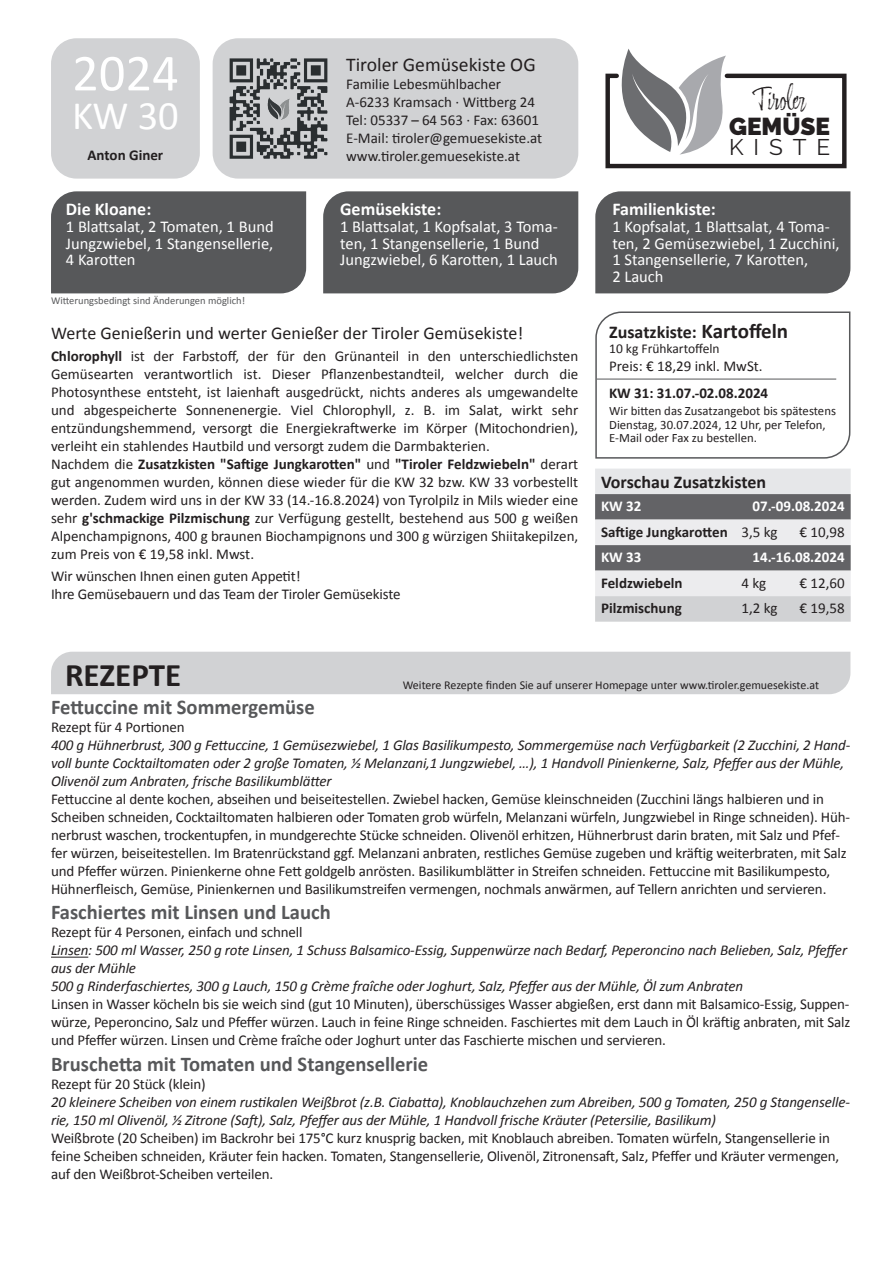
<style>
.page{position:relative;width:893px;height:1263px;background:#fff}
.page>*{position:absolute;margin:0;border:0;box-sizing:border-box;transform-origin:0 0}
.t1{font:52.5px "Calibri";color:#fff}
.t2{font:40.5px "Calibri";color:#fff}
.t3{font:700 33px "Calibri";color:#231f20}
.t4{font:27.3px "Adore You";color:#231f20}
.t5{font:900 24.3px "Raleway";color:#231f20}
.t6{font:22.65px "Raleway";letter-spacing:.44em;color:#231f20}
.t7{font:700 21px "Calibri";color:#57585a}
.t8{font:19.5px "Calibri";color:#231f20}
.t9{font:18px "Calibri";color:#231f20}
.t10{font:700 18px "Calibri";color:#231f20}
.t11{font:700 18px "Calibri";color:#fff}
.t12{font:16.5px/16.5px "Calibri";color:#fff}
.t13{font:15px/18px "Calibri";letter-spacing:-.01em;color:#231f20}
.t14{font:italic 15px/18px "Calibri";letter-spacing:-.01em;color:#231f20}
.t15{font:700 15px/25.5px "Calibri";color:#231f20}
.t16{font:700 15px "Calibri";color:#fff}
.t17{font:13.5px "Calibri";color:#231f20}
.t18{font:12.75px/13.5px "Calibri";color:#231f20}
.t19{font:12px "Calibri";color:#231f20}
.t20{font:10.5px "Calibri";color:#57585a}
.s1{font-weight:700}
.s2{font-size:21px}
.s3{color:#fff}
.s4{font-weight:400}
</style>
<div class="page">
<div style="left:213px;top:38px;width:365px;height:141px;background:#d1d2d4;border-radius:26px"></div>
<div style="left:51px;top:38px;width:149px;height:141px;background:#d1d2d4;border-radius:26px"></div>
<img style="left:229px;top:58px;width:99px;height:101px">
<svg style="left:605px;top:49px;width:242px;height:120px"></svg>
<div style="left:323px;top:191px;width:255px;height:102px;background:#57585a"></div>
<div style="left:595px;top:191px;width:255px;height:102px;background:#57585a"></div>
<div style="left:51px;top:191px;width:255px;height:102px;background:#57585a"></div>
<div style="left:51px;top:652px;width:799px;height:42px;background:#d1d2d4"></div>
<hr style="left:51px;top:957px;width:37px;height:1px;background:#231f20">
<svg style="left:595px;top:311px;width:256px;height:148px"></svg>
<hr style="left:597px;top:379px;width:239px;height:1px;background:#57585a">
<svg style="left:595px;top:469px;width:256px;height:153px;background:#b9b9bc"></svg>
<h1 class="t1" style="left:72px;top:40px;width:108px">2024</h1>
<h2 class="t2" style="left:72px;top:90px;width:108px">KW 30</h2>
<p class="t15" style="left:88px;top:142px;width:77px">Anton Giner</p>
<p class="t11" style="left:66px;top:198px;width:87px">Die Kloane:</p>
<p class="t12" style="left:66px;top:218px;width:209px;text-align:justify">1 Blattsalat, 2 Tomaten, 1 Bund Jungzwiebel, 1 Stangensellerie, 4 Karotten</p>
<p class="t20" style="left:51px;top:294px;width:196px">Witterungsbedingt sind Änderungen möglich!</p>
<h3 class="t8" style="left:346px;top:52px;width:191px">Tiroler Gemüsekiste OG</h3>
<p class="t13" style="left:346px;top:75px;width:198px">Familie Lebesmühlbacher<br>A-6233 Kramsach · Wittberg 24<br>Tel: 05337 – 64 563 · Fax: 63601<br>E-Mail: tiroler@gemuesekiste.at www.tiroler.gemuesekiste.at</p>
<p class="t11" style="left:340px;top:198px;width:103px">Gemüsekiste:</p>
<p class="t12" style="left:340px;top:218px;width:219px">1 Blattsalat, 1 Kopfsalat, 3 Toma&shy;ten, 1 Stangensellerie, 1 Bund<br>Jungzwiebel, 6 Karotten, 1 Lauch</p>
<p class="t9" style="left:51px;top:321px;width:474px">Werte Genießerin und werter Genießer der Tiroler Gemüsekiste!</p>
<p class="t13" style="left:51px;top:347px;width:529px"><span class="s1">Chlorophyll</span> ist der Farbstoff, der für den Grünanteil in den unterschiedlichsten Gemüsearten verantwortlich ist. Dieser Pflanzenbestandteil, welcher durch die Photosynthese entsteht, ist laienhaft ausgedrückt, nichts anderes als umgewandelte und abgespeicherte Sonnenenergie. Viel Chlorophyll, z. B. im Salat, wirkt sehr entzündungshemmend, versorgt die Energiekraftwerke im Körper (Mitochondrien), verleiht ein stahlendes Hautbild und versorgt zudem die Darmbakterien.<br>Nachdem die <span class="s1">Zusatzkisten "Saftige Jungkarotten"</span> und <span class="s1">"Tiroler Feldzwiebeln"</span> derart gut angenommen wurden, können diese wieder für die KW 32 bzw. KW 33 vorbestellt werden. Zudem wird uns in der KW 33 (14.-16.8.2024) von Tyrolpilz in Mils wieder eine sehr <span class="s1">g'schmackige Pilzmischung</span> zur Verfügung gestellt, bestehend aus 500 g weißen Alpenchampignons, 400 g braunen Biochampignons und 300 g würzigen Shiitakepilzen, zum Preis von € 19,58 inkl. Mwst.</p>
<p class="t13" style="left:51px;top:567px;width:351px">Wir wünschen Ihnen einen guten Appetit!<br>Ihre Gemüsebauern und das Team der Tiroler Gemüsekiste</p>
<h3 class="t4" style="left:753px;top:84px;width:55px">Tiroler</h3>
<h3 class="t5" style="left:729px;top:113px;width:103px">GEMÜSE</h3>
<h3 class="t6" style="left:729px;top:134px;width:103px">KISTE</h3>
<p class="t11" style="left:612px;top:198px;width:105px">Familienkiste:</p>
<p class="t12" style="left:612px;top:218px;width:229px">1 Kopfsalat, 1 Blattsalat, 4 Toma&shy;ten, 2 Gemüsezwiebel, 1 Zucchini,<br>1 Stangensellerie, 7 Karotten,<br>2 Lauch</p>
<p class="t10" style="left:609px;top:320px;width:181px">Zusatzkiste: <span class="s2">Kartoffeln</span></p>
<p class="t17" style="left:609px;top:340px;width:112px">10 kg Frühkartoffeln</p>
<p class="t13" style="left:609px;top:357px;width:155px">Preis: € 18,29 inkl. MwSt.</p>
<p class="t15" style="left:609px;top:380px;width:161px">KW 31: 31.07.-02.08.2024</p>
<p class="t18" style="left:609px;top:404px;width:228px">Wir bitten das Zusatzangebot bis spätestens<br>Dienstag, 30.07.2024, 12 Uhr, per Telefon,<br>E-Mail oder Fax zu bestellen.</p>
<p class="t10" style="left:601px;top:471px;width:166px">Vorschau Zusatzkisten</p>
<p class="t16" style="left:601px;top:497px;width:42px">KW 32</p>
<p class="t15" style="left:601px;top:494px;width:245px;text-indent:152px"><span class="s3">07.-09.08.2024<br></span>Saftige Jungkarotten <span class="s4">3,5 kg</span></p>
<p class="t13" style="left:799px;top:523px;width:47px">€ 10,98</p>
<p class="t16" style="left:601px;top:548px;width:42px">KW 33</p>
<p class="t16" style="left:753px;top:548px;width:94px">14.-16.08.2024</p>
<p class="t15" style="left:601px;top:570px;width:83px">Feldzwiebeln</p>
<p class="t13" style="left:741px;top:574px;width:26px">4 kg</p>
<p class="t13" style="left:799px;top:574px;width:47px">€ 12,60</p>
<p class="t15" style="left:601px;top:596px;width:82px">Pilzmischung</p>
<p class="t13" style="left:741px;top:599px;width:38px">1,2 kg</p>
<p class="t13" style="left:799px;top:599px;width:47px">€ 19,58</p>
<h3 class="t3" style="left:65px;top:654px;width:118px">REZEPTE</h3>
<p class="t19" style="left:403px;top:677px;width:418px">Weitere Rezepte finden Sie auf unserer Homepage unter www.tiroler.gemuesekiste.at</p>
<h3 class="t7" style="left:51px;top:694px;width:265px">Fettuccine mit Sommergemüse</h3>
<p class="t13" style="left:51px;top:718px;width:135px">Rezept für 4 Portionen</p>
<p class="t14" style="left:51px;top:736px;width:801px">400 g Hühnerbrust, 300 g Fettuccine, 1 Gemüsezwiebel, 1 Glas Basilikumpesto, Sommergemüse nach Verfügbarkeit (2 Zucchini, 2 Hand&shy;voll bunte Cocktailtomaten oder 2 große Tomaten, ½ Melanzani,1 Jungzwiebel, …), 1 Handvoll Pinienkerne, Salz, Pfeffer aus der Mühle,<br>Olivenöl zum Anbraten, frische Basilikumblätter</p>
<p class="t13" style="left:51px;top:790px;width:801px">Fettuccine al dente kochen, abseihen und beiseitestellen. Zwiebel hacken, Gemüse kleinschneiden (Zucchini längs halbieren und in Scheiben schneiden, Cocktailtomaten halbieren oder Tomaten grob würfeln, Melanzani würfeln, Jungzwiebel in Ringe schneiden). Hüh&shy;nerbrust waschen, trockentupfen, in mundgerechte Stücke schneiden. Olivenöl erhitzen, Hühnerbrust darin braten, mit Salz und Pfef&shy;fer würzen, beiseitestellen. Im Bratenrückstand ggf. Melanzani anbraten, restliches Gemüse zugeben und kräftig weiterbraten, mit Salz und Pfeffer würzen. Pinienkerne ohne Fett goldgelb anrösten. Basilikumblätter in Streifen schneiden. Fettuccine mit Basilikumpesto, Hühnerfleisch, Gemüse, Pinienkernen und Basilikumstreifen vermengen, nochmals anwärmen, auf Tellern anrichten und servieren.</p>
<h3 class="t7" style="left:51px;top:899px;width:281px">Faschiertes mit Linsen und Lauch</h3>
<p class="t13" style="left:51px;top:923px;width:253px">Rezept für 4 Personen, einfach und schnell</p>
<p class="t14" style="left:51px;top:941px;width:798px">Linsen: 500 ml Wasser, 250 g rote Linsen, 1 Schuss Balsamico-Essig, Suppenwürze nach Bedarf, Peperoncino nach Belieben, Salz, Pfeffer aus der Mühle<br>500 g Rinderfaschiertes, 300 g Lauch, 150 g Crème fraîche oder Joghurt, Salz, Pfeffer aus der Mühle, Öl zum Anbraten</p>
<p class="t13" style="left:51px;top:995px;width:801px;text-align:justify">Linsen in Wasser köcheln bis sie weich sind (gut 10 Minuten), überschüssiges Wasser abgießen, erst dann mit Balsamico-Essig, Suppen&shy;würze, Peperoncino, Salz und Pfeffer würzen. Lauch in feine Ringe schneiden. Faschiertes mit dem Lauch in Öl kräftig anbraten, mit Salz und Pfeffer würzen. Linsen und Crème fraîche oder Joghurt unter das Faschierte mischen und servieren.</p>
<h3 class="t7" style="left:51px;top:1050px;width:379px">Bruschetta mit Tomaten und Stangensellerie</h3>
<p class="t13" style="left:51px;top:1075px;width:156px">Rezept für 20 Stück (klein)</p>
<p class="t14" style="left:51px;top:1092px;width:800px">20 kleinere Scheiben von einem rustikalen Weißbrot (z.B. Ciabatta), Knoblauchzehen zum Abreiben, 500 g Tomaten, 250 g Stangenselle&shy;rie, 150 ml Olivenöl, ½ Zitrone (Saft), Salz, Pfeffer aus der Mühle, 1 Handvoll frische Kräuter (Petersilie, Basilikum)</p>
<p class="t13" style="left:51px;top:1129px;width:790px">Weißbrote (20 Scheiben) im Backrohr bei 175°C kurz knusprig backen, mit Knoblauch abreiben. Tomaten würfeln, Stangensellerie in feine Scheiben schneiden, Kräuter fein hacken. Tomaten, Stangensellerie, Olivenöl, Zitronensaft, Salz, Pfeffer und Kräuter vermengen, auf den Weißbrot-Scheiben verteilen.</p>
</div>
